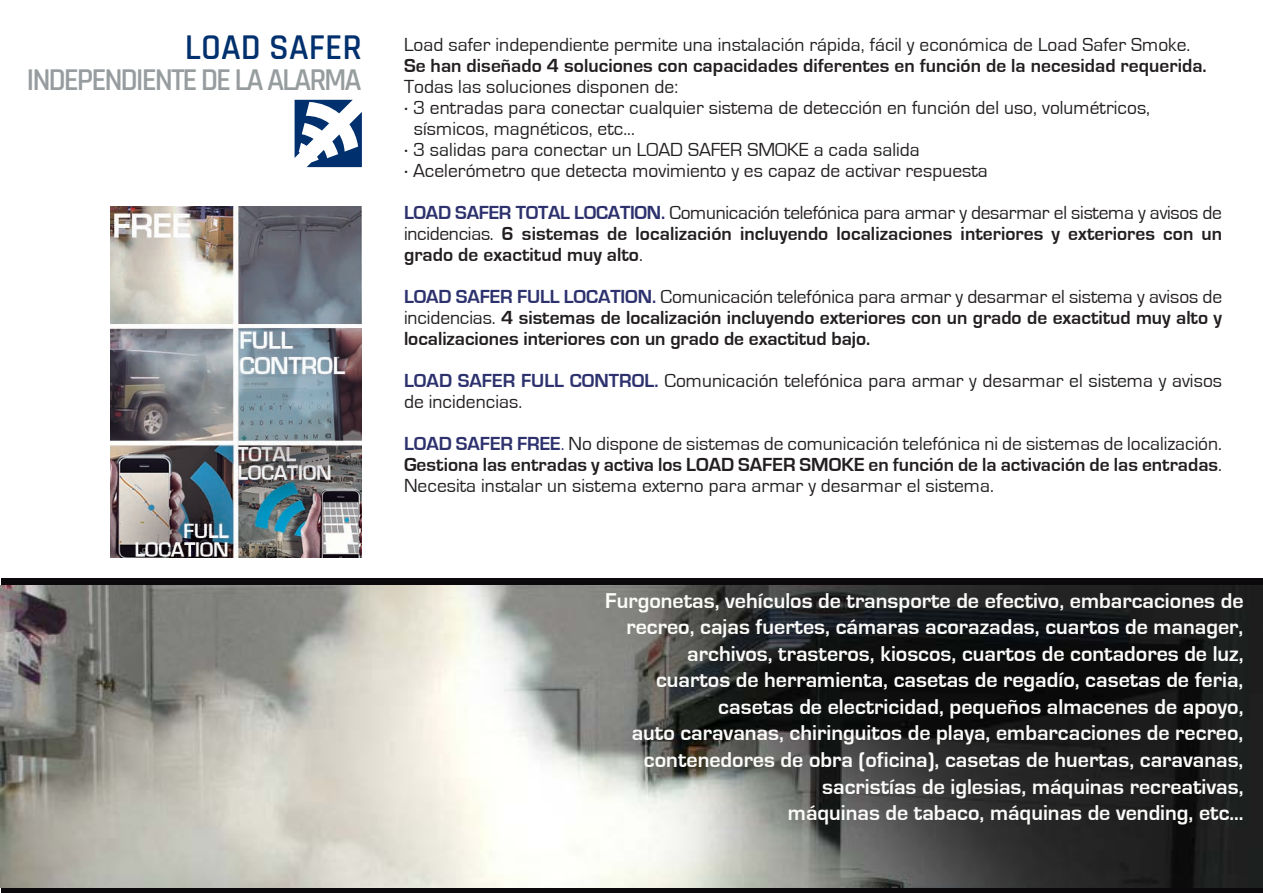
<style>
.page{position:relative;width:1263px;height:893px;background:#fff}
.page>*{position:absolute;margin:0;border:0;box-sizing:border-box;transform-origin:0 0}
.t1{font:600 36px "Rajdhani";color:#00306d}
.t2{font:600 31.5px "Rajdhani";letter-spacing:-.07em;color:#979d9f}
.t3{font:700 22.05px/26.5px "Eurostile";color:#fbfbfa;text-align:right}
.t4{font:19.5px/21px "Eurostile";letter-spacing:.005em;color:#231f20}
.t5{font:700 19.5px/21px "Eurostile";letter-spacing:.005em;color:#231f20;text-align:justify}
.s1{font-family:"Myriad Pro"}
.s2{color:#2d326e}
.s3{font-weight:400}
.s4{font-weight:700;color:#2d326e}
.s5{font-weight:700}
</style>
<div class="page">
<div style="left:1px;top:578px;width:1261px;height:315px;background:#0b090c"></div>
<svg style="left:295px;top:100px;width:67px;height:67px"></svg>
<img style="left:0;top:585px;width:1263px;height:302px">
<img style="left:110px;top:206px;width:252px;height:352px">
<h1 class="t1" style="left:185px;top:26px;width:178px">LOAD SAFER</h1>
<h2 class="t2" style="left:27px;top:61px;width:337px">INDEPENDIENTE DE LA ALARMA</h2>
<p class="t4" style="left:404px;top:35px;width:788px">Load safer independiente permite una instalación rápida, fácil y económica de Load Safer Smoke.</p>
<p class="t5" style="left:404px;top:55px;width:804px">Se han diseñado 4 soluciones con capacidades diferentes en función de la necesidad requerida.</p>
<p class="t4" style="left:404px;top:77px;width:276px">Todas las soluciones disponen de:</p>
<p class="t4" style="left:404px;top:98px;width:748px"><span class="s1">·</span> 3 entradas para conectar cualquier sistema de detección en función del uso, volumétricos,</p>
<p class="t4" style="left:414px;top:119px;width:222px">sísmicos, magnéticos, etc...</p>
<p class="t4" style="left:404px;top:140px;width:517px"><span class="s1">·</span> 3 salidas para conectar un LOAD SAFER SMOKE a cada salida</p>
<p class="t4" style="left:404px;top:161px;width:585px"><span class="s1">·</span> Acelerómetro que detecta movimiento y es capaz de activar respuesta</p>
<p class="t5" style="left:404px;top:202px;width:820px"><span class="s2">LOAD SAFER TOTAL LOCATION.</span> <span class="s3">Comunicación telefónica para armar y desarmar el sistema y avisos de incidencias.</span> 6 sistemas de localización incluyendo localizaciones interiores y exteriores con un grado de exactitud muy alto<span class="s3">.</span></p>
<p class="t5" style="left:404px;top:286px;width:820px"><span class="s2">LOAD SAFER FULL LOCATION.</span> <span class="s3">Comunicación telefónica para armar y desarmar el sistema y avisos de incidencias.</span> 4 sistemas de localización incluyendo exteriores con un grado de exactitud muy alto y localizaciones interiores con un grado de exactitud bajo.</p>
<p class="t4" style="left:404px;top:371px;width:820px"><span class="s4">LOAD SAFER FULL CONTROL.</span> Comunicación telefónica para armar y desarmar el sistema y avisos de incidencias.</p>
<p class="t4" style="left:404px;top:434px;width:819px;text-align:justify"><span class="s4">LOAD SAFER FREE</span><span class="s2">.</span> No dispone de sistemas de comunicación telefónica ni de sistemas de localización.<br><span class="s5">Gestiona las entradas y activa los LOAD SAFER SMOKE en función de la activación de las entradas</span>.<br>Necesita instalar un sistema externo para armar y desarmar el sistema.</p>
<p class="t3" style="left:605px;top:587px;width:640px">Furgonetas, vehículos de transporte de efectivo, embarcaciones de recreo, cajas fuertes, cámaras acorazadas, cuartos de manager, archivos, trasteros, kioscos, cuartos de contadores de luz,<br>cuartos de herramienta, casetas de regadío, casetas de feria, casetas de electricidad, pequeños almacenes de apoyo,<br>auto caravanas, chiringuitos de playa, embarcaciones de recreo, contenedores de obra (oficina), casetas de huertas, caravanas, sacristías de iglesias, máquinas recreativas,<br>máquinas de tabaco, máquinas de vending, etc…</p>
</div>
